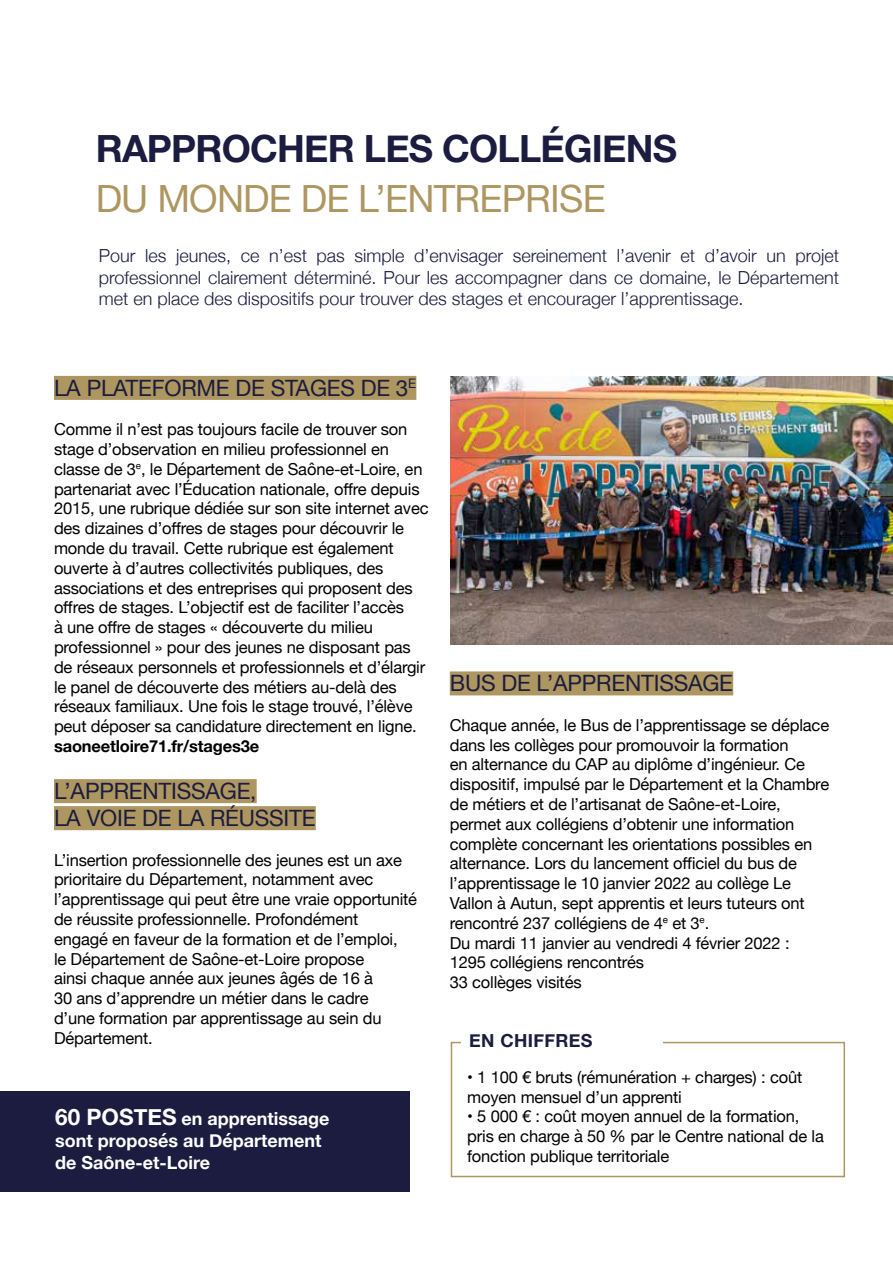
<style>
.page{position:relative;width:893px;height:1263px;background:#fff}
.page>*{position:absolute;margin:0;border:0;box-sizing:border-box;transform-origin:0 0}
.t1{font:700 37.5px "Helvetica Neue";letter-spacing:-.02em;color:#1b1c3f}
.t2{font:37.5px "Helvetica Neue";letter-spacing:-.02em;color:#ad9660}
.t3{font:22.5px/27px "Helvetica Neue";letter-spacing:-.01em;color:#1b1c3f}
.t4{font:300 18px/21.6px "Helvetica Neue";color:#1b1c3f;text-align:justify}
.t5{font:700 18px/21.6px "Helvetica Neue";color:#fff}
.t6{font:700 18px "Helvetica Neue";letter-spacing:.02em;color:#1b1c3f}
.t7{font:16.5px/19.8px "Helvetica Neue";letter-spacing:-.01em;color:#000}
.t8{font:700 16.5px "Helvetica Neue";letter-spacing:-.01em;color:#000}
.s1{font-size:22.5px}
</style>
<div class="page">
<div style="left:54px;top:376px;width:362px;height:24px;background:#ad9660"></div>
<div style="left:54px;top:779px;width:203px;height:24px;background:#ad9660"></div>
<div style="left:54px;top:806px;width:262px;height:24px;background:#ad9660"></div>
<div style="left:450px;top:671px;width:283px;height:24px;background:#ad9660"></div>
<img style="left:451px;top:376px;width:442px;height:268px">
<div style="left:0;top:1091px;width:410px;height:101px;background:#1b1c3f"></div>
<div style="left:451px;top:1042px;width:394px;height:135px;border:2px solid #ac9760"></div>
<div style="left:461px;top:1030px;width:201px;height:33px;background:#fff"></div>
<h1 class="t1" style="left:96px;top:119px;width:583px">RAPPROCHER LES COLLÉGIENS</h1>
<h1 class="t2" style="left:96px;top:171px;width:511px">DU MONDE DE L’ENTREPRISE</h1>
<p class="t4" style="left:99px;top:243px;width:742px">Pour les jeunes, ce n’est pas simple d’envisager sereinement l’avenir et d’avoir un projet professionnel clairement déterminé. Pour les accompagner dans ce domaine, le Département met en place des dispositifs pour trouver des stages et encourager l’apprentissage.</p>
<h2 class="t3" style="left:54px;top:375px;width:364px">LA PLATEFORME DE STAGES DE 3<sup>E</sup></h2>
<p class="t7" style="left:54px;top:420px;width:376px">Comme il n’est pas toujours facile de trouver son stage d’observation en milieu professionnel en classe de 3<sup>e</sup>, le Département de Saône-et-Loire, en partenariat avec l’Éducation nationale, offre depuis 2015, une rubrique dédiée sur son site internet avec des dizaines d’offres de stages pour découvrir le monde du travail. Cette rubrique est également ouverte à d’autres collectivités publiques, des associations et des entreprises qui proposent des offres de stages. L’objectif est de faciliter l’accès<br>à une offre de stages « découverte du milieu professionnel » pour des jeunes ne disposant pas de réseaux personnels et professionnels et d’élargir le panel de découverte des métiers au-delà des réseaux familiaux. Une fois le stage trouvé, l’élève peut déposer sa candidature directement en ligne.</p>
<p class="t8" style="left:54px;top:733px;width:207px">saoneetloire71.fr/stages3e</p>
<h2 class="t3" style="left:54px;top:779px;width:263px">L’APPRENTISSAGE,<br>LA VOIE DE LA RÉUSSITE</h2>
<p class="t7" style="left:54px;top:851px;width:365px">L’insertion professionnelle des jeunes est un axe prioritaire du Département, notamment avec l’apprentissage qui peut être une vraie opportunité de réussite professionnelle. Profondément<br>engagé en faveur de la formation et de l’emploi,<br>le Département de Saône-et-Loire propose<br>ainsi chaque année aux jeunes âgés de 16 à<br>30 ans d’apprendre un métier dans le cadre<br>d’une formation par apprentissage au sein du Département.</p>
<p class="t5" style="left:55px;top:1109px;width:276px"><span class="s1">60 POSTES</span> en apprentissage sont proposés au Département de Saône-et-Loire</p>
<h2 class="t3" style="left:450px;top:671px;width:285px">BUS DE L’APPRENTISSAGE</h2>
<p class="t7" style="left:450px;top:716px;width:381px">Chaque année, le Bus de l’apprentissage se déplace dans les collèges pour promouvoir la formation<br>en alternance du CAP au diplôme d’ingénieur. Ce dispositif, impulsé par le Département et la Chambre de métiers et de l’artisanat de Saône-et-Loire, permet aux collégiens d’obtenir une information complète concernant les orientations possibles en alternance. Lors du lancement officiel du bus de l’apprentissage le 10 janvier 2022 au collège Le Vallon à Autun, sept apprentis et leurs tuteurs ont rencontré 237 collégiens de 4<sup>e</sup> et 3<sup>e</sup>.<br>Du mardi 11 janvier au vendredi 4 février 2022 :<br>1295 collégiens rencontrés<br>33 collèges visités</p>
<p class="t6" style="left:469px;top:1027px;width:125px">EN CHIFFRES</p>
<p class="t7" style="left:467px;top:1068px;width:336px">• 1 100 € bruts (rémunération + charges) : coût moyen mensuel d’un apprenti</p>
<p class="t7" style="left:467px;top:1107px;width:358px">• 5 000 € : coût moyen annuel de la formation, pris en charge à 50 % par le Centre national de la fonction publique territoriale</p>
</div>
